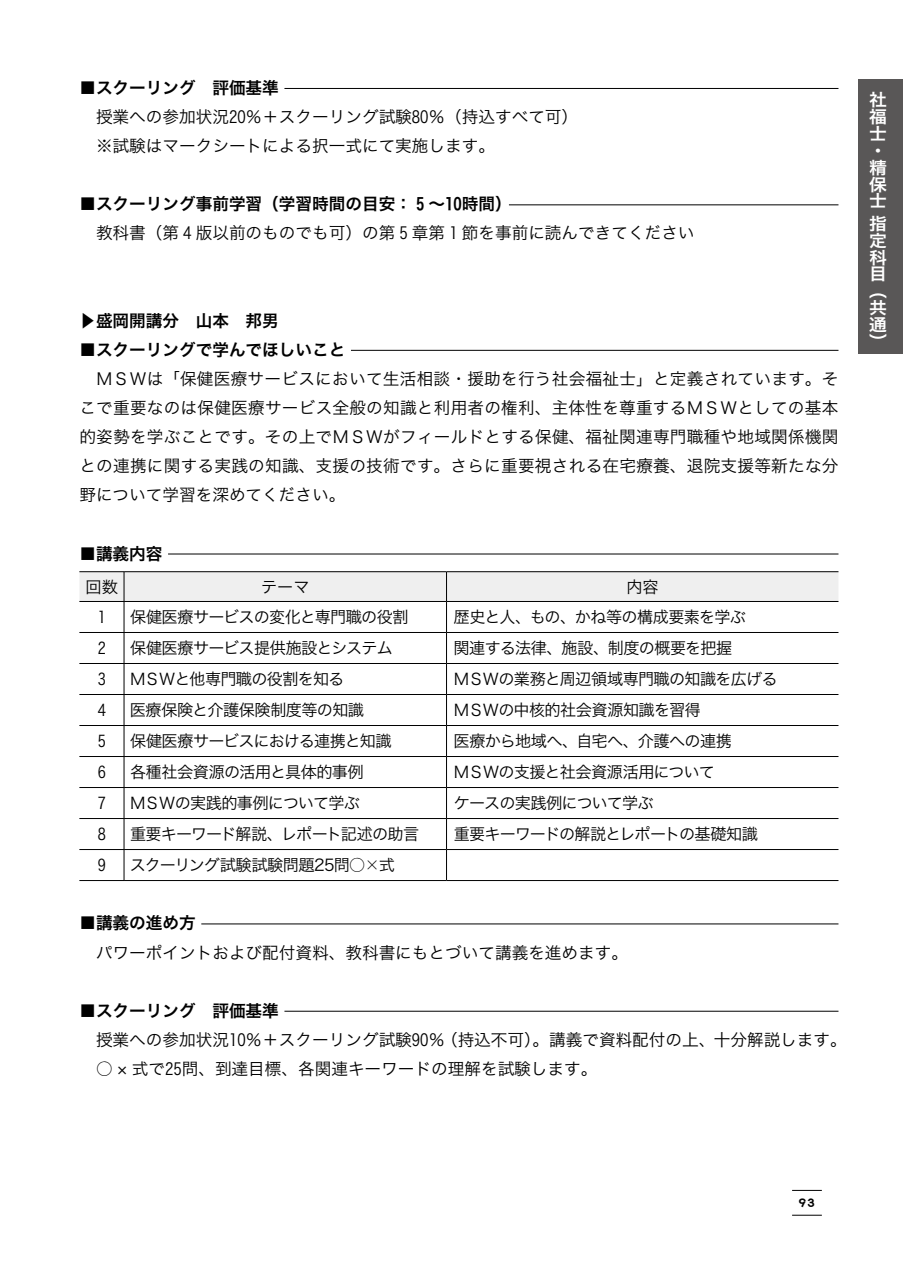
<style>
.page{position:relative;width:903px;height:1275px;background:#fff}
.page>*{position:absolute;margin:0;border:0;box-sizing:border-box;transform-origin:0 0}
.t1{font:16.8px/16.8px "Hira Kaku Pro W6";color:#fff;scale:1.06 1}
.t2{font:16.62px/29.1px "Hira Kaku Pro W3";color:#000}
.t3{font:16.62px "Hira Kaku Pro W6";color:#000}
.t4{font:16.1px "Hira Kaku Pro W3";letter-spacing:-.04em;color:#000}
.t5{font:12.42px "DFPOP2 Std W9";color:#000}
</style>
<div class="page">
<hr style="left:792px;top:1190px;width:30px;height:1px;background:#000">
<hr style="left:792px;top:1215px;width:30px;height:1px;background:#000">
<div style="left:858px;top:79px;width:45px;height:274px;background:#595757"></div>
<hr style="left:284px;top:88px;width:554px;height:1px;background:#000">
<hr style="left:509px;top:205px;width:329px;height:1px;background:#000">
<hr style="left:351px;top:350px;width:487px;height:1px;background:#000">
<hr style="left:168px;top:554px;width:670px;height:1px;background:#000">
<hr style="left:79px;top:571px;width:45px;height:1px;background:#000">
<hr style="left:124px;top:571px;width:322px;height:1px;background:#000">
<hr style="left:446px;top:571px;width:392px;height:1px;background:#000">
<div style="left:79px;top:572px;width:759px;height:29px;background:#efefef"></div>
<hr style="left:79px;top:601px;width:45px;height:1px;background:#000">
<hr style="left:124px;top:601px;width:322px;height:1px;background:#000">
<hr style="left:124px;top:602px;width:1px;height:30px;background:#000">
<hr style="left:446px;top:601px;width:392px;height:1px;background:#000">
<hr style="left:446px;top:602px;width:1px;height:30px;background:#000">
<hr style="left:79px;top:632px;width:45px;height:1px;background:#000">
<hr style="left:124px;top:632px;width:322px;height:1px;background:#000">
<hr style="left:124px;top:633px;width:1px;height:30px;background:#000">
<hr style="left:446px;top:632px;width:392px;height:1px;background:#000">
<hr style="left:446px;top:633px;width:1px;height:30px;background:#000">
<hr style="left:79px;top:663px;width:45px;height:1px;background:#000">
<hr style="left:124px;top:663px;width:322px;height:1px;background:#000">
<hr style="left:124px;top:664px;width:1px;height:30px;background:#000">
<hr style="left:446px;top:663px;width:392px;height:1px;background:#000">
<hr style="left:446px;top:664px;width:1px;height:30px;background:#000">
<hr style="left:79px;top:694px;width:45px;height:1px;background:#000">
<hr style="left:124px;top:694px;width:322px;height:1px;background:#000">
<hr style="left:124px;top:695px;width:1px;height:30px;background:#000">
<hr style="left:446px;top:694px;width:392px;height:1px;background:#000">
<hr style="left:446px;top:695px;width:1px;height:30px;background:#000">
<hr style="left:79px;top:725px;width:45px;height:1px;background:#000">
<hr style="left:124px;top:725px;width:322px;height:1px;background:#000">
<hr style="left:124px;top:726px;width:1px;height:30px;background:#000">
<hr style="left:446px;top:725px;width:392px;height:1px;background:#000">
<hr style="left:446px;top:726px;width:1px;height:30px;background:#000">
<hr style="left:79px;top:756px;width:45px;height:1px;background:#000">
<hr style="left:124px;top:756px;width:322px;height:1px;background:#000">
<hr style="left:124px;top:757px;width:1px;height:30px;background:#000">
<hr style="left:446px;top:756px;width:392px;height:1px;background:#000">
<hr style="left:446px;top:757px;width:1px;height:30px;background:#000">
<hr style="left:79px;top:787px;width:45px;height:1px;background:#000">
<hr style="left:124px;top:787px;width:322px;height:1px;background:#000">
<hr style="left:124px;top:788px;width:1px;height:30px;background:#000">
<hr style="left:446px;top:787px;width:392px;height:1px;background:#000">
<hr style="left:446px;top:788px;width:1px;height:30px;background:#000">
<hr style="left:79px;top:818px;width:45px;height:1px;background:#000">
<hr style="left:124px;top:818px;width:322px;height:1px;background:#000">
<hr style="left:124px;top:819px;width:1px;height:30px;background:#000">
<hr style="left:446px;top:818px;width:392px;height:1px;background:#000">
<hr style="left:446px;top:819px;width:1px;height:30px;background:#000">
<hr style="left:79px;top:849px;width:45px;height:1px;background:#000">
<hr style="left:124px;top:849px;width:322px;height:1px;background:#000">
<hr style="left:124px;top:850px;width:1px;height:30px;background:#000">
<hr style="left:446px;top:849px;width:392px;height:1px;background:#000">
<hr style="left:446px;top:850px;width:1px;height:30px;background:#000">
<hr style="left:79px;top:880px;width:45px;height:1px;background:#000">
<hr style="left:124px;top:880px;width:322px;height:1px;background:#000">
<hr style="left:446px;top:880px;width:392px;height:1px;background:#000">
<hr style="left:201px;top:924px;width:637px;height:1px;background:#000">
<hr style="left:284px;top:1011px;width:554px;height:1px;background:#000">
<p class="t3" style="left:79px;top:73px;width:201px">■スクーリング　評価基準</p>
<p class="t2" style="left:96px;top:101px;width:484px">授業への参加状況20％＋スクーリング試験80％（持込すべて可）※試験はマークシートによる択一式にて実施します。</p>
<p class="t3" style="left:79px;top:189px;width:434px">■スクーリング事前学習（学習時間の目安： 5 ～10時間）</p>
<p class="t2" style="left:96px;top:218px;width:600px">教科書（第 4 版以前のものでも可）の第 5 章第 1 節を事前に読んできてください</p>
<p class="t3" style="left:79px;top:305px;width:201px">▶盛岡開講分　山本　邦男</p>
<p class="t3" style="left:79px;top:335px;width:268px">■スクーリングで学んでほしいこと</p>
<p class="t2" style="left:79px;top:363px;width:761px;text-align:justify;text-indent:17px">ＭＳＷは「保健医療サービスにおいて生活相談・援助を行う社会福祉士」と定義されています。そこで重要なのは保健医療サービス全般の知識と利用者の権利、主体性を尊重するＭＳＷとしての基本的姿勢を学ぶことです。その上でＭＳＷがフィールドとする保健、福祉関連専門職種や地域関係機関との連携に関する実践の知識、支援の技術です。さらに重要視される在宅療養、退院支援等新たな分野について学習を深めてください。</p>
<p class="t3" style="left:79px;top:538px;width:85px">■講義内容</p>
<p class="t4" style="left:86px;top:572px;width:34px">回数</p>
<p class="t4" style="left:261px;top:572px;width:50px">テーマ</p>
<p class="t4" style="left:626px;top:572px;width:34px">内容</p>
<p class="t4" style="left:98px;top:603px;width:10px">1</p>
<p class="t4" style="left:130px;top:603px;width:280px">保健医療サービスの変化と専門職の役割</p>
<p class="t4" style="left:454px;top:603px;width:294px">歴史と人、もの、かね等の構成要素を学ぶ</p>
<p class="t4" style="left:98px;top:634px;width:10px">2</p>
<p class="t4" style="left:130px;top:634px;width:264px">保健医療サービス提供施設とシステム</p>
<p class="t4" style="left:453px;top:634px;width:280px">関連する法律、施設、制度の概要を把握</p>
<p class="t4" style="left:98px;top:665px;width:10px">3</p>
<p class="t4" style="left:130px;top:665px;width:216px">ＭＳＷと他専門職の役割を知る</p>
<p class="t4" style="left:453px;top:665px;width:326px">ＭＳＷの業務と周辺領域専門職の知識を広げる</p>
<p class="t4" style="left:98px;top:696px;width:10px">4</p>
<p class="t4" style="left:130px;top:696px;width:236px">医療保険と介護保険制度等の知識</p>
<p class="t4" style="left:453px;top:696px;width:249px">ＭＳＷの中核的社会資源知識を習得</p>
<p class="t4" style="left:98px;top:727px;width:10px">5</p>
<p class="t4" style="left:130px;top:727px;width:263px">保健医療サービスにおける連携と知識</p>
<p class="t4" style="left:454px;top:727px;width:280px">医療から地域へ、自宅へ、介護への連携</p>
<p class="t4" style="left:98px;top:758px;width:10px">6</p>
<p class="t4" style="left:130px;top:758px;width:235px">各種社会資源の活用と具体的事例</p>
<p class="t4" style="left:453px;top:758px;width:263px">ＭＳＷの支援と社会資源活用について</p>
<p class="t4" style="left:98px;top:789px;width:10px">7</p>
<p class="t4" style="left:130px;top:789px;width:232px">ＭＳＷの実践的事例について学ぶ</p>
<p class="t4" style="left:454px;top:789px;width:201px">ケースの実践例について学ぶ</p>
<p class="t4" style="left:98px;top:820px;width:10px">8</p>
<p class="t4" style="left:130px;top:820px;width:291px">重要キーワード解説、レポート記述の助言</p>
<p class="t4" style="left:454px;top:820px;width:306px">重要キーワードの解説とレポートの基礎知識</p>
<p class="t4" style="left:98px;top:851px;width:10px">9</p>
<p class="t4" style="left:130px;top:851px;width:267px">スクーリング試験試験問題25問○╳式</p>
<p class="t3" style="left:79px;top:908px;width:118px">■講義の進め方</p>
<p class="t2" style="left:96px;top:937px;width:533px">パワーポイントおよび配付資料、教科書にもとづいて講義を進めます。</p>
<p class="t3" style="left:79px;top:995px;width:201px">■スクーリング　評価基準</p>
<p class="t2" style="left:96px;top:1024px;width:752px">授業への参加状況10％＋スクーリング試験90％（持込不可）。講義で資料配付の上、十分解説します。</p>
<p class="t2" style="left:96px;top:1053px;width:503px">○ × 式で25問、到達目標、各関連キーワードの理解を試験します。</p>
<p class="t1" style="left:869px;top:91px;width:18px">社福士・精保士</p>
<p class="t1" style="left:869px;top:214px;width:18px">指定科目（共通）</p>
<p class="t5" style="left:798px;top:1196px;width:18px">93</p>
</div>
